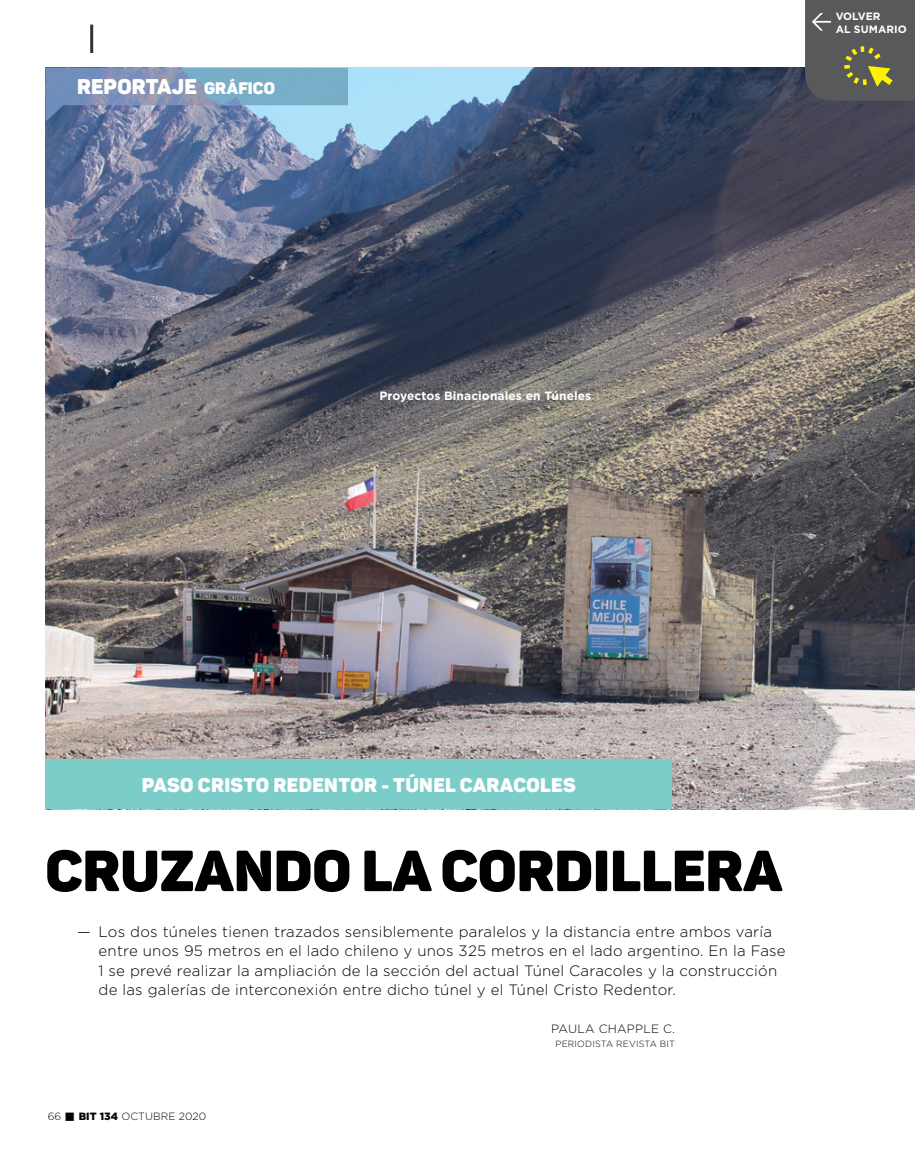
<style>
.page{position:relative;width:915px;height:1170px;background:#fff}
.page>*{position:absolute;margin:0;border:0;box-sizing:border-box;transform-origin:0 0}
.t1{font:57px "Panton Black Caps";color:#000}
.t2{font:21px "Panton Black Caps";color:#fff}
.t3{font:19.5px "Panton Black Caps";letter-spacing:.02em;color:#fff}
.t4{font:300 15px/19.5px "Gotham";letter-spacing:.015em;color:#000}
.t5{font:700 12px "Gotham";letter-spacing:.005em;color:#fff}
.t6{font:300 12px "Gotham";letter-spacing:.02em;color:#000}
.t7{font:700 10.65px/12.8px "Gotham";letter-spacing:.005em;color:#fff}
.t8{font:300 10.5px "Gotham";letter-spacing:.005em;color:#000}
.t9{font:300 9px "Gotham";letter-spacing:.02em;color:#000}
.s1{font-size:16.5px}
.s2{font-weight:900}
</style>
<div class="page">
<img style="left:45px;top:68px;width:869px;height:741px">
<div style="left:45px;top:759px;width:626px;height:50px;background:#7acdc8"></div>
<svg style="left:45px;top:68px;width:303px;height:54px;background:#7e9fbf"></svg>
<hr style="left:90px;top:25px;width:3px;height:28px;background:#333">
<svg style="left:804px;top:0;width:110px;height:101px;background:#61615a"></svg>
<h2 class="t2" style="left:77px;top:73px;width:199px">REPORTAJE <span class="s1">GRÁFICO</span></h2>
<p class="t5" style="left:379px;top:388px;width:213px">Proyectos Binacionales en Túneles</p>
<p class="t7" style="left:835px;top:10px;width:73px">volver<br>al sumario</p>
<h3 class="t3" style="left:142px;top:772px;width:435px">PASO CRISTO REDENTOR - TÚNEL CARACOLES</h3>
<h1 class="t1" style="left:45px;top:834px;width:738px">CRUZANDO LA CORDILLERA</h1>
<p class="t4" style="left:98px;top:921px;width:688px;text-indent:-21px">— Los dos túneles tienen trazados sensiblemente paralelos y la distancia entre ambos varía entre unos 95 metros en el lado chileno y unos 325 metros en el lado argentino. En la Fase 1 se prevé realizar la ampliación de la sección del actual Túnel Caracoles y la construcción de las galerías de interconexión entre dicho túnel y el Túnel Cristo Redentor.</p>
<p class="t8" style="left:48px;top:1109px;width:160px">66 ■ <span class="s2">BIT 134</span> octubre 2020</p>
<p class="t6" style="left:551px;top:1021px;width:84px">Paula Chappl</p>
<p class="t6" style="left:650px;top:1021px;width:25px">e C.</p>
<p class="t9" style="left:555px;top:1037px;width:120px">periodista Revista BiT</p>
</div>
